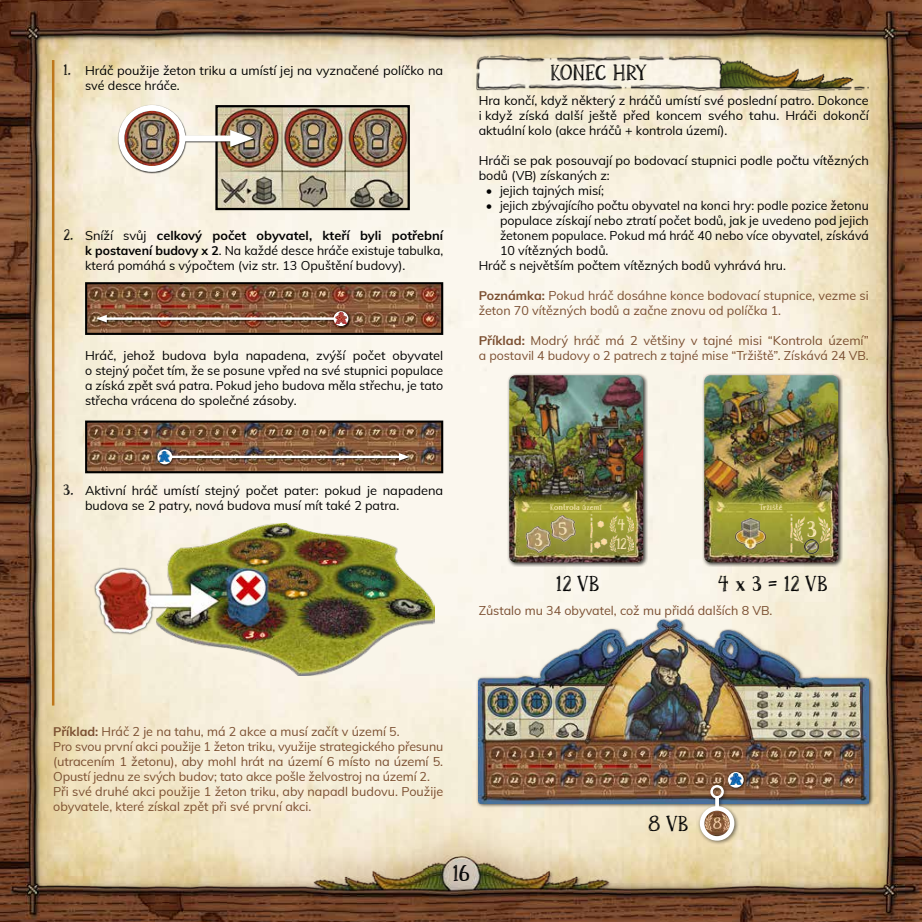
<style>
.page{position:relative;width:922px;height:922px;background:#fff}
.page>*{position:absolute;margin:0;border:0;box-sizing:border-box;transform-origin:0 0}
.t1{font:22.5px "Skrawk Serif";color:#000}
.t2{font:22.5px "Skrawk Serif";color:#ffecbf}
.t3{font:21.25px "Skrawk Serif";color:#000}
.t4{font:18px "Skrawk Serif";color:#ffecbf}
.t5{font:15px/18.8px "Skrawk Serif";color:#ffecbf}
.t6{font:12.5px/15px "Muli";color:#000}
.t7{font:12.5px/15px "Muli";color:#7b4f31}
.t8{font:8.25px "Skrawk Serif";letter-spacing:-.02em;color:#ffecbf}
.t9{font:8.25px "Skrawk Serif";color:#ffecbf}
.s1{font-family:"Skrawk Serif";font-size:15px}
.s2{font-weight:700}
</style>
<div class="page">
<img style="left:0;top:0;width:921px;height:921px">
<hr style="left:52px;top:60px;width:2px;height:645px;background:#be771b">
<div style="left:118px;top:104px;width:137px;height:69px;background:#000;opacity:.75"></div>
<div style="left:172px;top:135px;width:68px;height:6px;background:#fff"></div>
<img style="left:214px;top:104px;width:197px;height:107px">
<img style="left:124px;top:111px;width:55px;height:55px;border-radius:28px">
<div style="left:118px;top:105px;width:67px;height:67px;border:6px solid #fff;border-radius:50%"></div>
<img style="left:84px;top:281px;width:360px;height:55px">
<img style="left:84px;top:419px;width:360px;height:55px">
<img style="left:93px;top:523px;width:342px;height:152px">
<div style="left:506px;top:372px;width:142px;height:195px;background:#000;opacity:.75"></div>
<img style="left:509px;top:375px;width:134px;height:187px">
<img style="left:590px;top:514px;width:2px;height:38px">
<img style="left:594px;top:515px;width:39px;height:36px">
<img style="left:525px;top:525px;width:26px;height:27px">
<img style="left:550px;top:514px;width:25px;height:27px">
<div style="left:701px;top:372px;width:141px;height:195px;background:#000;opacity:.75"></div>
<img style="left:704px;top:375px;width:134px;height:187px">
<img style="left:793px;top:516px;width:35px;height:26px">
<img style="left:790px;top:514px;width:2px;height:38px">
<img style="left:804px;top:539px;width:14px;height:14px">
<img style="left:734px;top:516px;width:32px;height:34px">
<div style="left:476px;top:617px;width:397px;height:191px;background:#000;opacity:.75"></div>
<img style="left:478px;top:619px;width:390px;height:184px">
<div style="left:726px;top:770px;width:19px;height:19px;background:#000;opacity:.75"></div>
<svg style="left:727px;top:771px;width:16px;height:16px"></svg>
<svg style="left:730px;top:773px;width:11px;height:11px"></svg>
<div style="left:697px;top:782px;width:42px;height:63px;background:#000;opacity:.5"></div>
<div style="left:710px;top:784px;width:13px;height:14px;border:2px solid #fff;border-radius:50%"></div>
<img style="left:704px;top:810px;width:25px;height:26px;border-radius:13px">
<div style="left:699px;top:805px;width:35px;height:35px;border:4px solid #fff;border-radius:50%"></div>
<svg style="left:715px;top:797px;width:3px;height:11px"></svg>
<img style="left:476px;top:56px;width:392px;height:34px">
<p class="t6" style="left:85px;top:62px;width:359px;text-indent:-21px"><span class="s1">1.</span> Hráč použije žeton triku a umístí jej na vyznačené políčko na své desce hráče.</p>
<p class="t6" style="left:85px;top:227px;width:359px;text-align:justify;text-indent:-21px"><span class="s1">2.</span> Sníží svůj <span class="s2">celkový počet obyvatel, kteří byli potřební k postavení budovy x 2</span>. Na každé desce hráče existuje tabulka, která pomáhá s výpočtem (viz str. 13 Opuštění budovy).</p>
<p class="t6" style="left:85px;top:347px;width:359px;text-align:justify">Hráč, jehož budova byla napadena, zvýší počet obyvatel o stejný počet tím, že se posune vpřed na své stupnici populace a získá zpět svá patra. Pokud jeho budova měla střechu, je tato střecha vrácena do společné zásoby.</p>
<p class="t6" style="left:85px;top:482px;width:359px;text-indent:-21px"><span class="s1">3.</span> Aktivní hráč umístí stejný počet pater: pokud je napadena budova se 2 patry, nová budova musí mít také 2 patra.</p>
<h2 class="t3" style="left:551px;top:60px;width:98px">KONEC HRY</h2>
<p class="t6" style="left:478px;top:92px;width:391px;text-align:justify">Hra končí, když některý z hráčů umístí své poslední patro. Dokonce i když získá další ještě před koncem svého tahu. Hráči dokončí aktuální kolo (akce hráčů + kontrola území).</p>
<p class="t6" style="left:478px;top:152px;width:391px">Hráči se pak posouvají po bodovací stupnici podle počtu vítězných bodů (VB) získaných z:</p>
<p class="t6" style="left:485px;top:182px;width:120px">• jejich tajných misí;</p>
<p class="t6" style="left:485px;top:197px;width:384px">• jejich zbývajícího počtu obyvatel na konci hry: podle pozice žetonu</p>
<p class="t6" style="left:500px;top:212px;width:370px">populace získají nebo ztratí počet bodů, jak je uvedeno pod jejich</p>
<p class="t6" style="left:500px;top:227px;width:370px">žetonem populace. Pokud má hráč 40 nebo více obyvatel, získává</p>
<p class="t6" style="left:500px;top:242px;width:110px">10 vítězných bodů.</p>
<p class="t6" style="left:478px;top:257px;width:309px">Hráč s největším počtem vítězných bodů vyhrává hru.</p>
<p class="t7" style="left:478px;top:287px;width:391px"><span class="s2">Poznámka:</span> Pokud hráč dosáhne konce bodovací stupnice, vezme si žeton 70 vítězných bodů a začne znovu od políčka 1.</p>
<p class="t7" style="left:478px;top:332px;width:391px"><span class="s2">Příklad:</span> Modrý hráč má 2 většiny v tajné misi “Kontrola území” a postavil 4 budovy o 2 patrech z tajné mise “Tržiště”. Získává 24 VB.</p>
<h3 class="t4" style="left:535px;top:528px;width:10px">3</h3>
<p class="t8" style="left:550px;top:502px;width:53px">Kontrola území</p>
<h3 class="t4" style="left:559px;top:517px;width:10px">5</h3>
<p class="t5" style="left:616px;top:515px;width:12px">4<br>12</p>
<p class="t9" style="left:759px;top:502px;width:25px">Tržiště</p>
<h1 class="t2" style="left:807px;top:515px;width:12px">3</h1>
<h2 class="t3" style="left:556px;top:570px;width:45px">12 VB</h2>
<h2 class="t3" style="left:718px;top:570px;width:111px">4 x 3 = 12 VB</h2>
<p class="t7" style="left:478px;top:602px;width:295px">Zůstalo mu 34 obyvatel, což mu přidá dalších 8 VB.</p>
<p class="t7" style="left:53px;top:722px;width:391px"><span class="s2">Příklad:</span> Hráč 2 je na tahu, má 2 akce a musí začít v území 5.<br>Pro svou první akci použije 1 žeton triku, využije strategického přesunu (utracením 1 žetonu), aby mohl hrát na území 6 místo na území 5.<br>Opustí jednu ze svých budov; tato akce pošle želvostroj na území 2.<br>Při své druhé akci použije 1 žeton triku, aby napadl budovu. Použije obyvatele, které získal zpět při své první akci.</p>
<h1 class="t1" style="left:453px;top:859px;width:19px">16</h1>
<h2 class="t3" style="left:648px;top:810px;width:41px">8 VB</h2>
</div>
